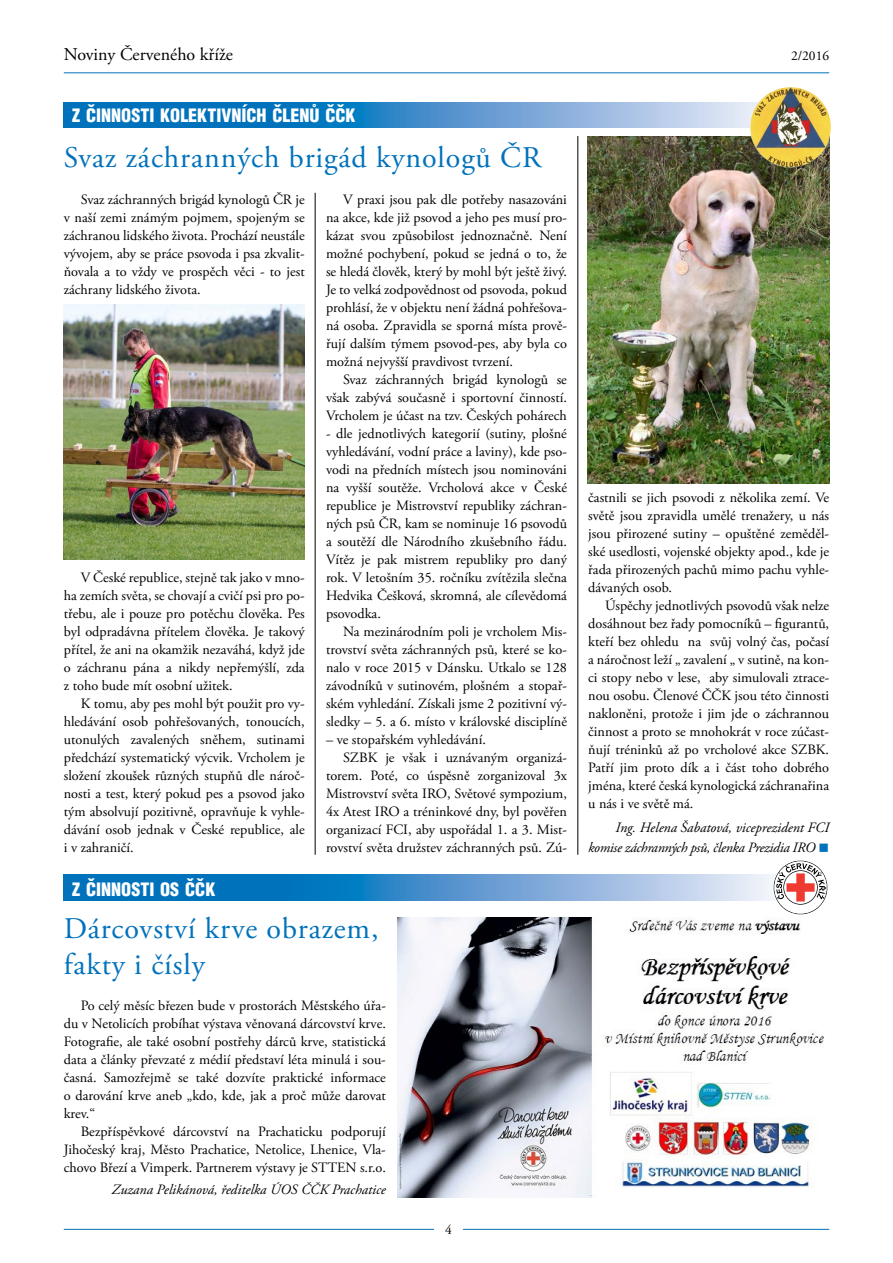
<style>
.page{position:relative;width:893px;height:1263px;background:#fff}
.page>*{position:absolute;margin:0;border:0;box-sizing:border-box;transform-origin:0 0}
.t1{font:30px/36px "Adobe Garamond Pro";letter-spacing:.03em;color:#0072bc}
.t2{font:900 18px "Switzerland Cond";color:#fff}
.t3{font:18px "Adobe Garamond Pro";color:#000}
.t4{font:14.25px/18px "Adobe Garamond Pro";color:#000;text-align:justify}
.t5{font:italic 14.25px/19.5px "Adobe Garamond Pro";letter-spacing:-.02em;color:#000;text-align:right}
.t6{font:italic 14.25px "Adobe Garamond Pro";color:#000}
.t7{font:13.5px "Adobe Garamond Pro";color:#000}
.s1{color:#0072bc}
</style>
<div class="page">
<hr style="left:64px;top:72px;width:765px;height:1px;background:#0072bc">
<hr style="left:64px;top:1229px;width:765px;height:1px;background:#0072bc">
<div style="left:434px;top:1217px;width:29px;height:25px;background:#fff"></div>
<svg style="left:64px;top:102px;width:677px;height:26px;background:#4994ce"></svg>
<img style="left:588px;top:136px;width:241px;height:348px">
<img style="left:64px;top:305px;width:241px;height:254px">
<img style="left:741px;top:87px;width:90px;height:81px">
<svg style="left:64px;top:875px;width:764px;height:25px;background:#5399cf"></svg>
<svg style="left:773px;top:860px;width:37px;height:54px"></svg>
<img style="left:398px;top:918px;width:426px;height:279px">
<hr style="left:315px;top:193px;width:1px;height:662px;background:#000">
<hr style="left:578px;top:136px;width:1px;height:719px;background:#000">
<p class="t3" style="left:64px;top:43px;width:171px">Noviny Červeného kříže</p>
<p class="t7" style="left:791px;top:47px;width:40px">2/2016</p>
<p class="t2" style="left:72px;top:104px;width:18px">Z ČINNOSTI</p>
<p class="t2" style="left:160px;top:104px;width:10px">KOLEKTIVNÍ</p>
<p class="t2" style="left:246px;top:104px;width:36px">CH ČLEN</p>
<p class="t2" style="left:309px;top:104px;width:27px">Ů ČČK</p>
<h1 class="t1" style="left:64px;top:141px;width:479px">Svaz záchranných brigád kynologů ČR</h1>
<p class="t4" style="left:64px;top:191px;width:242px;text-indent:17px">Svaz záchranných brigád kynologů ČR je v naší zemi známým pojmem, spojeným se záchranou lidského života. Prochází neustále vývojem, aby se práce psovoda i psa zkvalit&shy;ňovala a to vždy ve prospěch věci - to jest záchrany lidského života.</p>
<p class="t4" style="left:64px;top:569px;width:242px;text-indent:17px">V České republice, stejně tak jako v mno&shy;ha zemích světa, se chovají a cvičí psi pro po&shy;třebu, ale i pouze pro potěchu člověka. Pes byl odpradávna přítelem člověka. Je takový přítel, že ani na okamžik nezaváhá, když jde o záchranu pána a nikdy nepřemýšlí, zda z toho bude mít osobní užitek.</p>
<p class="t4" style="left:64px;top:695px;width:242px;text-indent:17px">K tomu, aby pes mohl být použit pro vy&shy;hledávání osob pohřešovaných, tonoucích, utonulých zavalených sněhem, sutinami předchází systematický výcvik. Vrcholem je složení zkoušek různých stupňů dle nároč&shy;nosti a test, který pokud pes a psovod jako tým absolvují pozitivně, opravňuje k vyhle&shy;dávání osob jednak v České republice, ale i v zahraničí.</p>
<p class="t4" style="left:326px;top:191px;width:242px;text-indent:17px">V praxi jsou pak dle potřeby nasazováni na akce, kde již psovod a jeho pes musí pro&shy;kázat svou způsobilost jednoznačně. Není možné pochybení, pokud se jedná o to, že se hledá člověk, který by mohl být ještě živý.<br>Je to velká zodpovědnost od psovoda, pokud prohlásí, že v objektu není žádná pohřešova&shy;ná osoba. Zpravidla se sporná místa prově&shy;řují dalším týmem psovod-pes, aby byla co možná nejvyšší pravdivost tvrzení.</p>
<p class="t4" style="left:326px;top:371px;width:242px;text-indent:17px">Svaz záchranných brigád kynologů se však zabývá současně i sportovní činností.<br>Vrcholem je účast na tzv. Českých pohárech</p>
<p class="t4" style="left:326px;top:425px;width:242px">- dle jednotlivých kategorií (sutiny, plošné vyhledávání, vodní práce a laviny), kde pso&shy;vodi na předních místech jsou nominováni na vyšší soutěže. Vrcholová akce v České republice je Mistrovství republiky záchran&shy;ných psů ČR, kam se nominuje 16 psovodů a soutěží dle Národního zkušebního řádu.<br>Vítěz je pak mistrem republiky pro daný rok. V letošním 35. ročníku zvítězila slečna Hedvika Češková, skromná, ale cílevědomá psovodka.</p>
<p class="t4" style="left:326px;top:623px;width:242px;text-indent:17px">Na mezinárodním poli je vrcholem Mis&shy;trovství světa záchranných psů, které se ko&shy;nalo v roce 2015 v Dánsku. Utkalo se 128 závodníků v sutinovém, plošném a stopař&shy;ském vyhledání. Získali jsme 2 pozitivní vý&shy;sledky – 5. a 6. místo v královské disciplíně</p>
<p class="t4" style="left:326px;top:731px;width:161px">– ve stopařském vyhledávání.</p>
<p class="t4" style="left:343px;top:749px;width:225px">SZBK je však i uznávaným organizá-</p>
<p class="t4" style="left:326px;top:767px;width:242px">torem. Poté, co úspěsně zorganizoval 3x</p>
<p class="t4" style="left:326px;top:785px;width:242px">Mistrovství světa IRO, Světové sympozium,</p>
<p class="t4" style="left:326px;top:803px;width:242px">4x Atest IRO a tréninkové dny, byl pověřen</p>
<p class="t4" style="left:326px;top:821px;width:242px">organizací FCI, aby uspořádal 1. a 3. Mist-</p>
<p class="t4" style="left:326px;top:839px;width:242px">rovství světa družstev záchranných psů. Zú-</p>
<p class="t2" style="left:72px;top:878px;width:18px">Z ČINNOSTI</p>
<p class="t2" style="left:160px;top:878px;width:36px">OS ČČK</p>
<h1 class="t1" style="left:64px;top:911px;width:316px">Dárcovství krve obrazem, fakty i čísly</h1>
<p class="t4" style="left:64px;top:997px;width:324px;text-indent:17px">Po celý měsíc březen bude v prostorách Městského úřa&shy;du v Netolicích probíhat výstava věnovaná dárcovství krve.<br>Fotografie, ale také osobní postřehy dárců krve, statistická data a články převzaté z médií představí léta minulá i sou&shy;časná. Samozřejmě se také dozvíte praktické informace o darování krve aneb „kdo, kde, jak a proč může darovat krev.“</p>
<p class="t4" style="left:64px;top:1123px;width:324px;text-indent:17px">Bezpříspěvkové dárcovství na Prachaticku podporují Jihočeský kraj, Město Prachatice, Netolice, Lhenice, Vla&shy;chovo Březí a Vimperk. Partnerem výstavy je STTEN s.r.o.</p>
<p class="t6" style="left:112px;top:1181px;width:275px">Zuzana Pelikánová, ředitelka ÚOS ČČK Prachatice</p>
<p class="t7" style="left:445px;top:1222px;width:8px">4</p>
<p class="t4" style="left:588px;top:489px;width:242px">častnili se jich psovodi z několika zemí. Ve světě jsou zpravidla umělé trenažery, u nás jsou přirozené sutiny – opuštěné zeměděl&shy;ské usedlosti, vojenské objekty apod., kde je řada přirozených pachů mimo pachu vyhle&shy;dávaných osob.</p>
<p class="t4" style="left:588px;top:597px;width:242px;text-indent:17px">Úspěchy jednotlivých psovodů však nelze dosáhnout bez řady pomocníků – figurantů, kteří bez ohledu na svůj volný čas, počasí a náročnost leží „ zavalení „ v sutině, na kon&shy;ci stopy nebo v lese, aby simulovali ztrace&shy;nou osobu. Členové ČČK jsou této činnosti nakloněni, protože i jim jde o záchrannou činnost a proto se mnohokrát v roce zúčast&shy;ňují tréninků až po vrcholové akce SZBK.<br>Patří jim proto dík a i část toho dobrého jména, které česká kynologická záchranařina u nás i ve světě má.</p>
<p class="t5" style="left:588px;top:818px;width:242px">Ing. Helena Šabatová, viceprezident FCI komise záchranných psů, členka Prezidia IRO <span class="s1">■</span></p>
</div>
